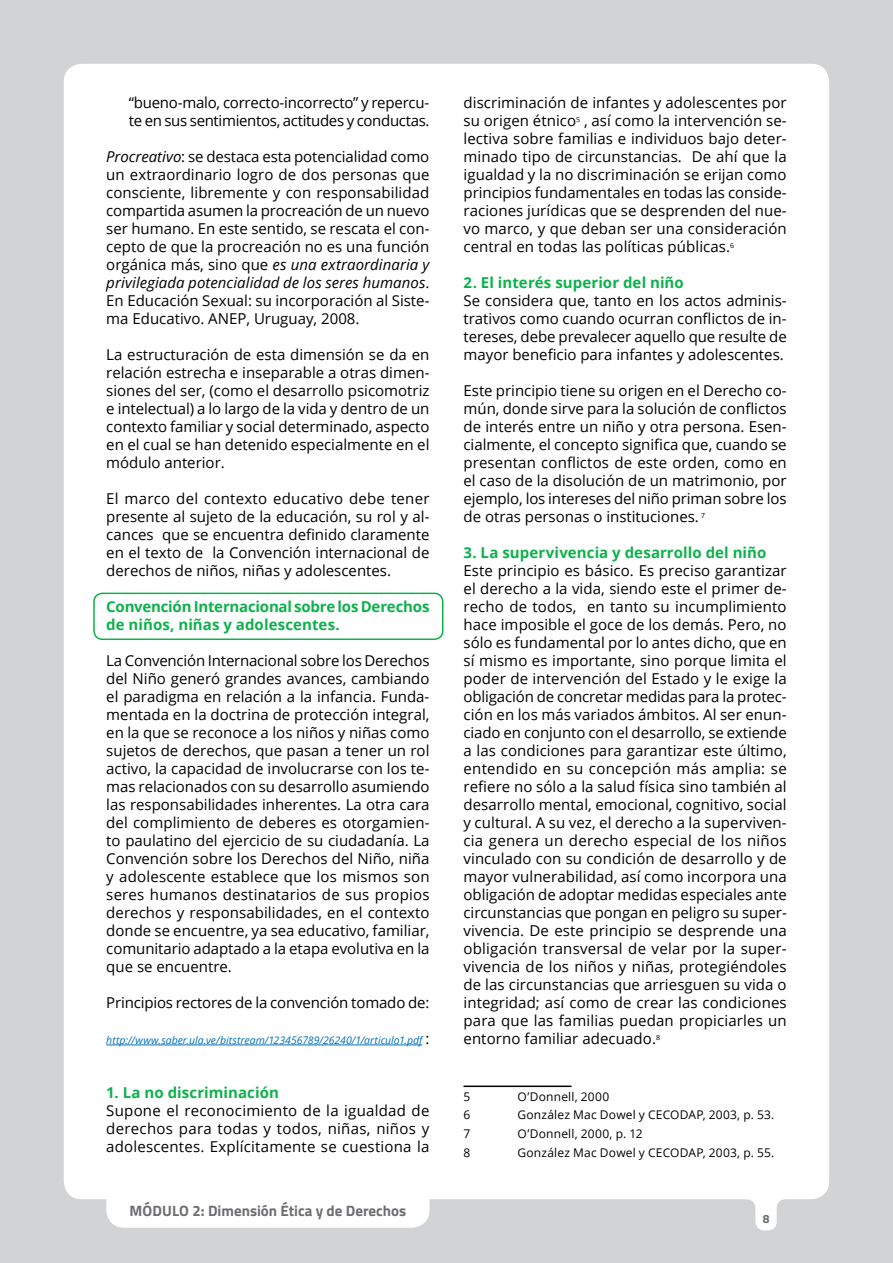
<style>
.page{position:relative;width:893px;height:1263px;background:#d1d3d4}
.page>*{position:absolute;margin:0;border:0;box-sizing:border-box;transform-origin:0 0}
.t1{font:15px/18px "Open Sans";color:#000;text-align:justify}
.t2{font:700 15px/18px "Open Sans";letter-spacing:.005em;color:#0db14b}
.t3{font:15px/18px "Open Sans";letter-spacing:-.02em;color:#000}
.t4{font:700 15px "Titillium Web";color:#6d6e71}
.t5{font:12px "Open Sans";letter-spacing:.015em;color:#000}
.t6{font:700 12px "Titillium Web";color:#6d6e71}
.t7{font:italic 10.5px "Open Sans";color:#0072bc}
.s1{font-style:italic}
.s2{font-style:normal;font-size:15px;color:#000}
</style>
<div class="page">
<div style="left:64px;top:64px;width:765px;height:1135px;background:#fff;border-radius:18px"></div>
<div style="left:106px;top:1174px;width:323px;height:54px;background:#fff;border-radius:18px"></div>
<svg style="left:745px;top:1199px;width:42px;height:31px"></svg>
<hr style="left:106px;top:1045px;width:316px;height:1px;background:#0072bc">
<div style="left:93px;top:593px;width:350px;height:47px;border:2px solid #0db14b;border-radius:9px"></div>
<hr style="left:463px;top:1085px;width:108px;height:2px;background:#000">
<p class="t3" style="left:129px;top:93px;width:302px">“bueno-malo, correcto-incorrecto” y repercu&shy;te en sus sentimientos, actitudes y conductas.</p>
<p class="t1" style="left:106px;top:147px;width:325px"><span class="s1">Procreativo</span>: se destaca esta potencialidad como un extraordinario logro de dos personas que consciente, libremente y con responsabilidad compartida asumen la procreación de un nuevo ser humano. En este sentido, se rescata el con&shy;cepto de que la procreación no es una función orgánica más, sino que <span class="s1">es una extraordinaria y privilegiada potencialidad de los seres humanos</span>.<br>En Educación Sexual: su incorporación al Siste&shy;ma Educativo. ANEP, Uruguay, 2008.</p>
<p class="t1" style="left:106px;top:345px;width:325px">La estructuración de esta dimensión se da en relación estrecha e inseparable a otras dimen&shy;siones del ser, (como el desarrollo psicomotriz e intelectual) a lo largo de la vida y dentro de un contexto familiar y social determinado, aspecto en el cual se han detenido especialmente en el módulo anterior.</p>
<p class="t1" style="left:106px;top:489px;width:325px">El marco del contexto educativo debe tener presente al sujeto de la educación, su rol y al&shy;cances que se encuentra definido claramente en el texto de la Convención internacional de derechos de niños, niñas y adolescentes.</p>
<p class="t2" style="left:106px;top:597px;width:325px">Convención I nternacional sobre los Derechos de niños, niñas y adolescentes.</p>
<p class="t1" style="left:106px;top:651px;width:325px">La Convención Internacional sobre los Derechos del Niño generó grandes avances, cambiando el paradigma en relación a la infancia. Funda&shy;mentada en la doctrina de protección integral, en la que se reconoce a los niños y niñas como sujetos de derechos, que pasan a tener un rol activo, la capacidad de involucrarse con los te&shy;mas relacionados con su desarrollo asumiendo las responsabilidades inherentes. La otra cara del complimiento de deberes es otorgamien&shy;to paulatino del ejercicio de su ciudadanía. La Convención sobre los Derechos del Niño, niña y adolescente establece que los mismos son seres humanos destinatarios de sus propios derechos y responsabilidades, en el contexto donde se encuentre, ya sea educativo, familiar, comunitario adaptado a la etapa evolutiva en la que se encuentre.</p>
<p class="t1" style="left:106px;top:993px;width:325px">Principios rectores de la convención tomado de:</p>
<p class="t7" style="left:106px;top:1033px;width:325px">http://www.saber.ula.ve/bitstream/123456789/26240/1/articulo1.pdf <span class="s2">:</span></p>
<p class="t2" style="left:106px;top:1083px;width:174px">1. La no discriminación</p>
<p class="t1" style="left:106px;top:1101px;width:325px">Supone el reconocimiento de la igualdad de derechos para todas y todos, niñas, niños y adolescentes. Explícitamente se cuestiona la</p>
<p class="t4" style="left:130px;top:1199px;width:278px">Módulo 2: Dimensión Ética y de Derechos</p>
<p class="t1" style="left:463px;top:93px;width:325px">discriminación de infantes y adolescentes por su origen étnico<sup>5</sup> , así como la intervención se&shy;lectiva sobre familias e individuos bajo deter&shy;minado tipo de circunstancias. De ahí que la igualdad y la no discriminación se erijan como principios fundamentales en todas las conside&shy;raciones jurídicas que se desprenden del nue&shy;vo marco, y que deban ser una consideración central en todas las políticas públicas.<sup>6</sup></p>
<p class="t2" style="left:463px;top:273px;width:222px">2. El interés superior del niño</p>
<p class="t1" style="left:463px;top:291px;width:325px">Se considera que, tanto en los actos adminis&shy;trativos como cuando ocurran conflictos de in&shy;tereses, debe prevalecer aquello que resulte de mayor beneficio para infantes y adolescentes.</p>
<p class="t1" style="left:463px;top:381px;width:325px">Este principio tiene su origen en el Derecho co&shy;mún, donde sirve para la solución de conflictos de interés entre un niño y otra persona. Esen&shy;cialmente, el concepto significa que, cuando se presentan conflictos de este orden, como en el caso de la disolución de un matrimonio, por ejemplo, los intereses del niño priman sobre los de otras personas o instituciones. <sup>7</sup></p>
<p class="t2" style="left:463px;top:543px;width:304px">3. La supervivencia y desarrollo del niño</p>
<p class="t1" style="left:463px;top:561px;width:325px">Este principio es básico. Es preciso garantizar el derecho a la vida, siendo este el primer de&shy;recho de todos, en tanto su incumplimiento hace imposible el goce de los demás. Pero, no sólo es fundamental por lo antes dicho, que en sí mismo es importante, sino porque limita el poder de intervención del Estado y le exige la obligación de concretar medidas para la protec&shy;ción en los más variados ámbitos. Al ser enun&shy;ciado en conjunto con el desarrollo, se extiende a las condiciones para garantizar este último, entendido en su concepción más amplia: se refiere no sólo a la salud física sino también al desarrollo mental, emocional, cognitivo, social y cultural. A su vez, el derecho a la superviven&shy;cia genera un derecho especial de los niños vinculado con su condición de desarrollo y de mayor vulnerabilidad, así como incorpora una obligación de adoptar medidas especiales ante circunstancias que pongan en peligro su super&shy;vivencia. De este principio se desprende una obligación transversal de velar por la super&shy;vivencia de los niños y niñas, protegiéndoles de las circunstancias que arriesguen su vida o integridad; así como de crear las condiciones para que las familias puedan propiciarles un entorno familiar adecuado.<sup>8</sup></p>
<p class="t5" style="left:463px;top:1088px;width:8px">5</p>
<p class="t5" style="left:517px;top:1088px;width:93px">O’Donnell, 2000</p>
<p class="t5" style="left:463px;top:1107px;width:8px">6</p>
<p class="t5" style="left:517px;top:1107px;width:258px">González Mac Dowel y CECODAP, 2003, p. 53.</p>
<p class="t5" style="left:463px;top:1125px;width:8px">7</p>
<p class="t5" style="left:517px;top:1125px;width:127px">O’Donnell, 2000, p. 12</p>
<p class="t5" style="left:463px;top:1144px;width:8px">8</p>
<p class="t5" style="left:517px;top:1144px;width:258px">González Mac Dowel y CECODAP, 2003, p. 55.</p>
<p class="t6" style="left:763px;top:1210px;width:8px">8</p>
</div>
